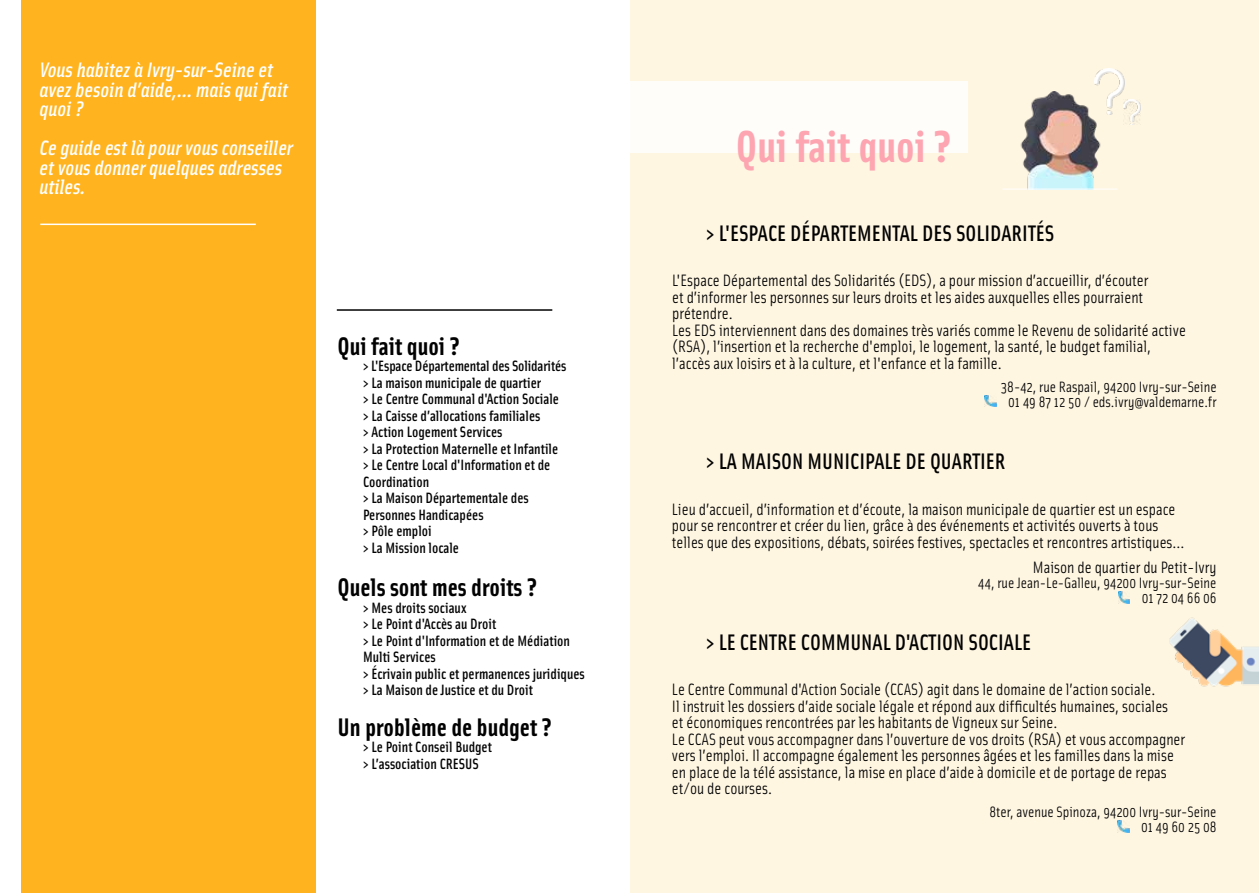
<style>
.page{position:relative;width:1259px;height:893px;background:#fff}
.page>*{position:absolute;margin:0;border:0;box-sizing:border-box;transform-origin:0 0}
.t1{font:700 45px "Solex";color:#fda5b1}
.t2{font:700 25.5px "Solex";color:#020203}
.t3{font:500 22.5px "Solex";color:#020203}
.t4{font:italic 21px/19.5px "Solex Medium Lining";color:#fff}
.t5{font:16.5px/16.5px "Solex";color:#020203}
.t6{font:500 15px/16.5px "Solex";color:#020203}
.t7{font:15px/15px "Solex";color:#020203;text-align:right}
</style>
<div class="page">
<div style="left:21px;top:0;width:294px;height:893px;background:#ffb41f"></div>
<hr style="left:40px;top:224px;width:216px;height:1px;background:#fff">
<hr style="left:337px;top:309px;width:215px;height:2px;background:#020203">
<div style="left:629px;top:0;width:630px;height:893px;background:#fff6e2"></div>
<div style="left:629px;top:82px;width:339px;height:71px;background:#fff"></div>
<img style="left:1169px;top:617px;width:89px;height:70px">
<svg style="left:1118px;top:592px;width:11px;height:11px"></svg>
<svg style="left:1117px;top:821px;width:12px;height:11px"></svg>
<img style="left:1011px;top:91px;width:98px;height:98px">
<hr style="left:1002px;top:189px;width:115px;height:1px;background:#fff">
<img style="left:1094px;top:68px;width:30px;height:46px">
<img style="left:1123px;top:99px;width:17px;height:26px">
<svg style="left:984px;top:395px;width:12px;height:12px"></svg>
<p class="t4" style="left:40px;top:59px;width:250px">Vous habitez à Ivry-sur-Seine et avez besoin d’aide,... mais qui fait quoi ?</p>
<p class="t4" style="left:40px;top:137px;width:255px">Ce guide est là pour vous conseiller et vous donner quelques adresses utiles.</p>
<h2 class="t2" style="left:337px;top:329px;width:124px">Qui fait quoi ?</h2>
<p class="t6" style="left:363px;top:357px;width:205px">&gt; L'Espace Départemental des Solidarités &gt; La maison municipale de quartier<br>&gt; Le Centre Communal d'Action Sociale &gt; La Caisse d’allocations familiales<br>&gt; Action Logement Services<br>&gt; La Protection Maternelle et Infantile &gt; Le Centre Local d'Information et de<br>Coordination<br>&gt; La Maison Départementale des<br>Personnes Handicapées<br>&gt; Pôle emploi<br>&gt; La Mission locale</p>
<h2 class="t2" style="left:337px;top:571px;width:201px">Quels sont mes droits ?</h2>
<p class="t6" style="left:363px;top:598px;width:223px">&gt; Mes droits sociaux<br>&gt; Le Point d'Accès au Droit<br>&gt; Le Point d'Information et de Médiation<br>Multi Services<br>&gt; Écrivain public et permanences juridiques &gt; La Maison de Justice et du Droit</p>
<h2 class="t2" style="left:337px;top:710px;width:216px">Un problème de budget ?</h2>
<p class="t6" style="left:363px;top:738px;width:130px">&gt; Le Point Conseil Budget &gt; L’association CRESUS</p>
<h1 class="t1" style="left:736px;top:117px;width:218px">Qui fait quoi ?</h1>
<h3 class="t3" style="left:706px;top:218px;width:350px">&gt; L'ESPACE DÉPARTEMENTAL DES SOLIDARITÉS</h3>
<p class="t5" style="left:672px;top:272px;width:515px">L'Espace Départemental des Solidarités (EDS), a pour mission d’accueillir, d’écouter<br>et d’informer les personnes sur leurs droits et les aides auxquelles elles pourraient prétendre.<br>Les EDS interviennent dans des domaines très variés comme le Revenu de solidarité active (RSA), l’insertion et la recherche d'emploi, le logement, la santé, le budget familial, l’accès aux loisirs et à la culture, et l'enfance et la famille.</p>
<p class="t7" style="left:1001px;top:378px;width:217px;text-align:center">38-42, rue Raspail, 94200 Ivry-sur-Seine<br>01 49 87 12 50 / eds.ivry@valdemarne.fr</p>
<h3 class="t3" style="left:706px;top:447px;width:301px">&gt; LA MAISON MUNICIPALE DE QUARTIER</h3>
<p class="t5" style="left:672px;top:500px;width:514px">Lieu d’accueil, d’information et d’écoute, la maison municipale de quartier est un espace pour se rencontrer et créer du lien, grâce à des événements et activités ouverts à tous telles que des expositions, débats, soirées festives, spectacles et rencontres artistiques...</p>
<p class="t5" style="left:1033px;top:559px;width:185px">Maison de quartier du Petit-Ivry</p>
<p class="t7" style="left:978px;top:575px;width:240px">44, rue Jean-Le-Galleu, 94200 Ivry-sur-Seine<br>01 72 04 66 06</p>
<h3 class="t3" style="left:706px;top:627px;width:326px">&gt; LE CENTRE COMMUNAL D'ACTION SOCIALE</h3>
<p class="t5" style="left:672px;top:680px;width:515px">Le Centre Communal d'Action Sociale (CCAS) agit dans le domaine de l’action sociale.<br>Il instruit les dossiers d’aide sociale légale et répond aux difficultés humaines, sociales<br>et économiques rencontrées par les habitants de Vigneux sur Seine.<br>Le CCAS peut vous accompagner dans l’ouverture de vos droits (RSA) et vous accompagner vers l’emploi. Il accompagne également les personnes âgées et les familles dans la mise en place de la télé assistance, la mise en place d’aide à domicile et de portage de repas et/ou de courses.</p>
<p class="t7" style="left:989px;top:804px;width:229px">8ter, avenue Spinoza, 94200 Ivry-sur-Seine<br>01 49 60 25 08</p>
</div>
